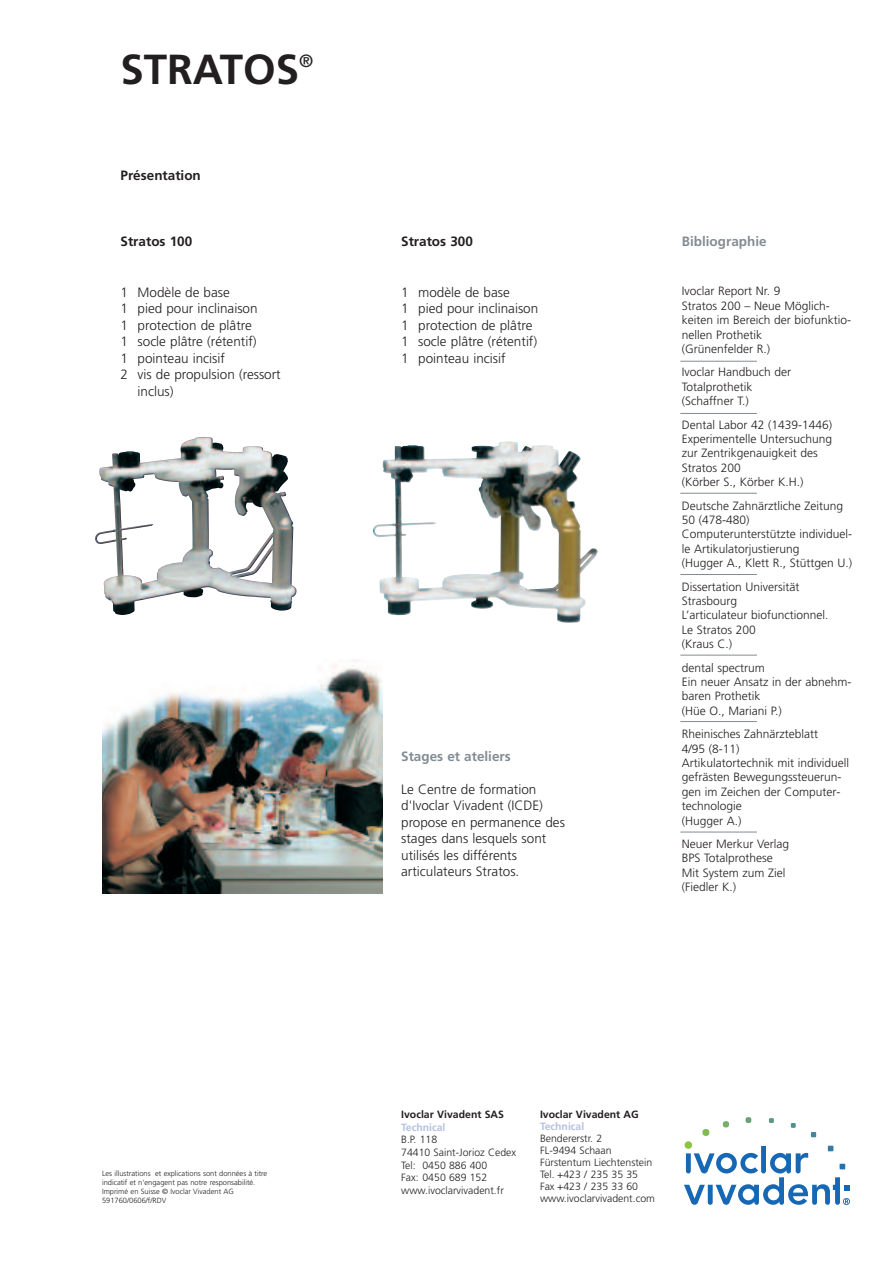
<style>
.page{position:relative;width:893px;height:1263px;background:#fff}
.page>*{position:absolute;margin:0;border:0;box-sizing:border-box;transform-origin:0 0}
.t1{font:700 42px "Frutiger";color:#231f20}
.t2{font:17.7px "Frutiger";color:#231f20}
.t3{font:300 13.5px/16.5px "Frutiger";color:#231f20}
.t4{font:700 13.5px "Frutiger";color:#231f20}
.t5{font:700 13.5px "Frutiger";color:#838c93}
.t6{font:300 12px/14.4px "Frutiger";color:#231f20}
.t7{font:300 10.5px/12px "Frutiger";color:#231f20}
.t8{font:700 10.5px "Frutiger";color:#231f20}
.t9{font:700 10.5px "Frutiger";color:#b5c1e2}
.t10{font:300 7.5px/9px "Frutiger";color:#231f20}
</style>
<div class="page">
<hr style="left:680px;top:361px;width:77px;height:1px;background:#838c93">
<hr style="left:680px;top:413px;width:77px;height:1px;background:#838c93">
<hr style="left:680px;top:493px;width:77px;height:1px;background:#838c93">
<hr style="left:680px;top:574px;width:77px;height:1px;background:#838c93">
<hr style="left:680px;top:655px;width:77px;height:1px;background:#838c93">
<hr style="left:680px;top:721px;width:77px;height:1px;background:#838c93">
<hr style="left:680px;top:832px;width:77px;height:1px;background:#838c93">
<svg style="left:684px;top:1117px;width:166px;height:88px"></svg>
<img style="left:104px;top:454px;width:192px;height:161px">
<img style="left:373px;top:441px;width:225px;height:182px">
<img style="left:102px;top:660px;width:281px;height:233px">
<h1 class="t1" style="left:121px;top:53px;width:180px">STRATOS</h1>
<h2 class="t2" style="left:299px;top:53px;width:16px">®</h2>
<p class="t4" style="left:121px;top:170px;width:82px">Présentation</p>
<p class="t4" style="left:121px;top:235px;width:73px">Stratos 100</p>
<p class="t4" style="left:401px;top:235px;width:73px">Stratos 300</p>
<p class="t5" style="left:682px;top:235px;width:86px">Bibliographie</p>
<p class="t3" style="left:121px;top:285px;width:111px">1 Modèle de base</p>
<p class="t3" style="left:121px;top:301px;width:139px">1 pied pour inclinaison</p>
<p class="t3" style="left:121px;top:318px;width:133px">1 protection de plâtre</p>
<p class="t3" style="left:121px;top:334px;width:138px">1 socle plâtre (rétentif)</p>
<p class="t3" style="left:121px;top:351px;width:106px">1 pointeau incisif</p>
<p class="t3" style="left:121px;top:367px;width:162px">2 vis de propulsion (ressort</p>
<p class="t3" style="left:138px;top:384px;width:38px">inclus)</p>
<p class="t10" style="left:102px;top:1169px;width:167px">Les illustrations et explications sont données à titre indicatif et n'engagent pas notre responsabilité.<br>Imprimé en Suisse © Ivoclar Vivadent AG 591760/0606/f/RDV</p>
<p class="t3" style="left:401px;top:285px;width:139px">1 modèle de base<br>1 pied pour inclinaison<br>1 protection de plâtre<br>1 socle plâtre (rétentif)<br>1 pointeau incisif</p>
<p class="t5" style="left:401px;top:751px;width:111px">Stages et ateliers</p>
<p class="t3" style="left:401px;top:782px;width:165px">Le Centre de formation d'Ivoclar Vivadent (ICDE) propose en permanence des stages dans lesquels sont utilisés les différents articulateurs Stratos.</p>
<p class="t6" style="left:682px;top:285px;width:171px">Ivoclar Report Nr. 9<br>Stratos 200 – Neue Möglich&shy;keiten im Bereich der biofunktio&shy;nellen Prothetik<br>(Grünenfelder R.)</p>
<p class="t6" style="left:682px;top:366px;width:111px">Ivoclar Handbuch der<br>Totalprothetik (Schaffner T.)</p>
<p class="t6" style="left:682px;top:418px;width:152px">Dental Labor 42 (1439-1446)<br>Experimentelle Untersuchung zur Zentrikgenauigkeit des<br>Stratos 200<br>(Körber S., Körber K.H.)</p>
<p class="t6" style="left:682px;top:499px;width:172px">Deutsche Zahnärztliche Zeitung<br>50 (478-480)<br>Computerunterstützte individuel&shy;le Artikulatorjustierung<br>(Hugger A., Klett R., Stüttgen U.)</p>
<p class="t6" style="left:682px;top:580px;width:148px">Dissertation Universität<br>Strasbourg<br>L’articulateur biofunctionnel.<br>Le Stratos 200<br>(Kraus C.)</p>
<p class="t6" style="left:682px;top:661px;width:171px">dental spectrum<br>Ein neuer Ansatz in der abnehm&shy;baren Prothetik<br>(Hüe O., Mariani P.)</p>
<p class="t6" style="left:682px;top:728px;width:169px">Rheinisches Zahnärzteblatt<br>4/95 (8-11)<br>Artikulatortechnik mit individuell gefrästen Bewegungssteuerun&shy;gen im Zeichen der Computer&shy;technologie<br>(Hugger A.)</p>
<p class="t6" style="left:682px;top:838px;width:109px">Neuer Merkur Verlag<br>BPS Totalprothese<br>Mit System zum Ziel (Fiedler K.)</p>
<p class="t8" style="left:401px;top:1110px;width:104px">Ivoclar Vivadent SAS</p>
<p class="t9" style="left:401px;top:1123px;width:46px">Technical</p>
<p class="t7" style="left:401px;top:1134px;width:116px;line-height:12.6px">B.P. 118<br>74410 Saint-Jorioz Cedex<br>Tel: 0450 886 400<br>Fax: 0450 689 152 www.ivoclarvivadent.fr</p>
<p class="t8" style="left:540px;top:1110px;width:100px">Ivoclar Vivadent AG</p>
<p class="t9" style="left:540px;top:1122px;width:46px">Technical</p>
<p class="t7" style="left:540px;top:1133px;width:116px">Bendererstr. 2<br>FL-9494 Schaan<br>Fürstentum Liechtenstein<br>Tel. +423 / 235 35 35<br>Fax +423 / 235 33 60 www.ivoclarvivadent.com</p>
</div>
